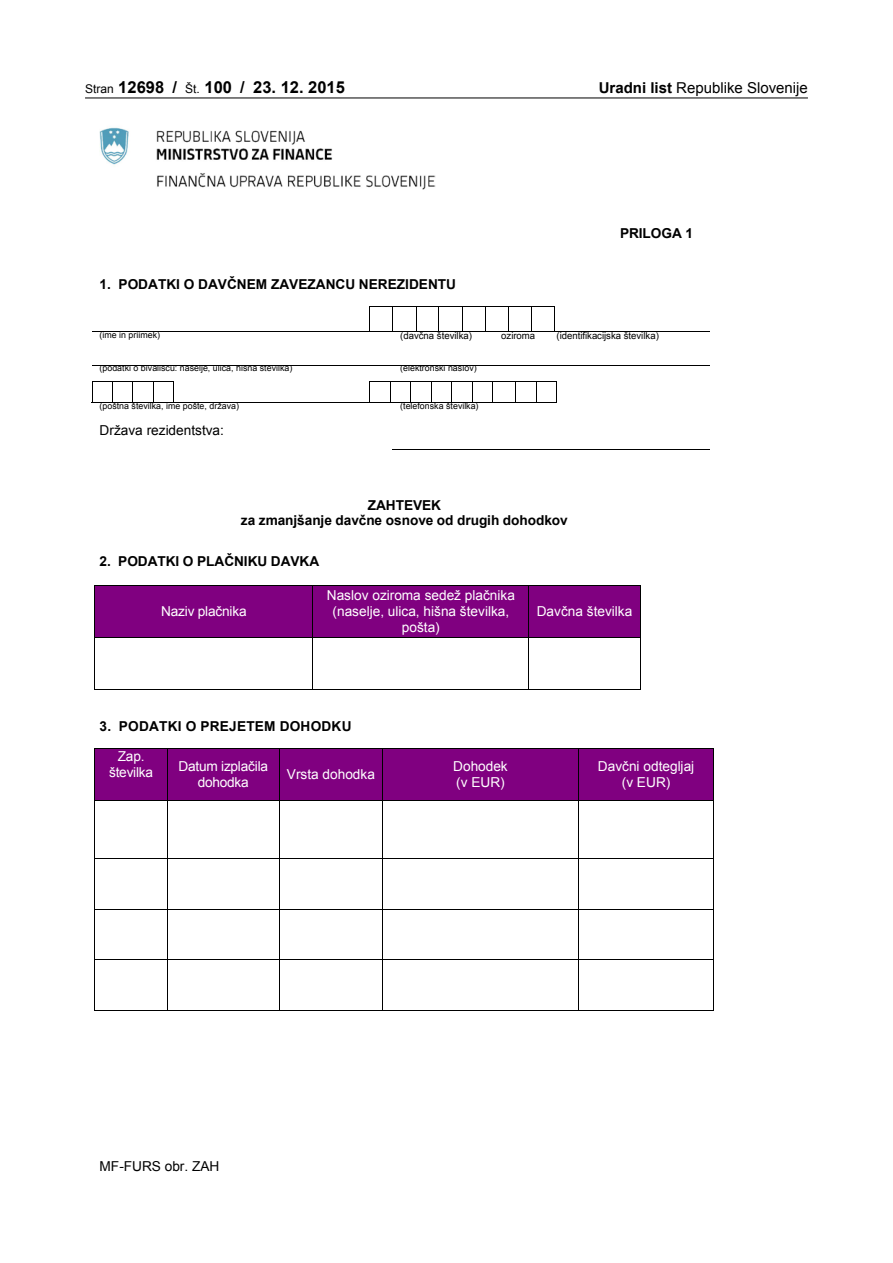
<style>
.page{position:relative;width:893px;height:1263px;background:#fff}
.page>*{position:absolute;margin:0;border:0;box-sizing:border-box;transform-origin:0 0}
.t1{font:700 16.5px "Arial";color:#000}
.t2{font:15px "Arial";color:#000}
.t3{font:13.65px/15.8px "Arial";color:#fff;text-align:center}
.t4{font:700 13.65px/15.6px "Arial";letter-spacing:-.005em;color:#000;text-align:center}
.t5{font:13.65px "Arial";color:#000}
.t6{font:700 13.65px "Arial";letter-spacing:.015em;color:#000}
.t7{font:9.6px "Arial";color:#000}
.t8{font:8.85px "Arial";color:#000}
.s1{font-weight:400;font-size:12px}
.s2{font-weight:700}
</style>
<div class="page">
<hr style="left:85px;top:98px;width:723px;height:1px;background:#000">
<img style="left:100px;top:127px;width:335px;height:63px">
<div style="left:95px;top:585px;width:217px;height:52px;background:#800080"></div>
<div style="left:313px;top:585px;width:216px;height:52px;background:#800080"></div>
<div style="left:529px;top:585px;width:111px;height:52px;background:#800080"></div>
<hr style="left:95px;top:585px;width:545px;height:1px;background:#000">
<hr style="left:95px;top:585px;width:1px;height:52px;background:#000">
<hr style="left:312px;top:585px;width:1px;height:52px;background:#000">
<hr style="left:529px;top:585px;width:1px;height:52px;background:#000">
<hr style="left:640px;top:585px;width:1px;height:52px;background:#000">
<hr style="left:95px;top:637px;width:545px;height:1px;background:#000">
<hr style="left:95px;top:637px;width:1px;height:53px;background:#000">
<hr style="left:95px;top:689px;width:217px;height:1px;background:#000">
<hr style="left:312px;top:637px;width:1px;height:53px;background:#000">
<hr style="left:313px;top:689px;width:216px;height:1px;background:#000">
<hr style="left:529px;top:637px;width:1px;height:53px;background:#000">
<hr style="left:529px;top:689px;width:111px;height:1px;background:#000">
<hr style="left:640px;top:637px;width:1px;height:53px;background:#000">
<div style="left:95px;top:748px;width:72px;height:52px;background:#800080"></div>
<div style="left:168px;top:748px;width:111px;height:52px;background:#800080"></div>
<div style="left:279px;top:748px;width:104px;height:52px;background:#800080"></div>
<div style="left:383px;top:748px;width:195px;height:52px;background:#800080"></div>
<div style="left:578px;top:748px;width:136px;height:52px;background:#800080"></div>
<hr style="left:95px;top:748px;width:619px;height:1px;background:#000">
<hr style="left:95px;top:748px;width:1px;height:52px;background:#000">
<hr style="left:167px;top:748px;width:1px;height:52px;background:#000">
<hr style="left:279px;top:748px;width:1px;height:52px;background:#000">
<hr style="left:383px;top:748px;width:1px;height:52px;background:#000">
<hr style="left:578px;top:748px;width:1px;height:52px;background:#000">
<hr style="left:714px;top:748px;width:1px;height:52px;background:#000">
<hr style="left:95px;top:800px;width:619px;height:1px;background:#000">
<hr style="left:95px;top:800px;width:1px;height:58px;background:#000">
<hr style="left:167px;top:800px;width:1px;height:58px;background:#000">
<hr style="left:279px;top:800px;width:1px;height:58px;background:#000">
<hr style="left:383px;top:800px;width:1px;height:58px;background:#000">
<hr style="left:578px;top:800px;width:1px;height:58px;background:#000">
<hr style="left:714px;top:800px;width:1px;height:58px;background:#000">
<hr style="left:95px;top:858px;width:619px;height:1px;background:#000">
<hr style="left:95px;top:859px;width:1px;height:50px;background:#000">
<hr style="left:167px;top:859px;width:1px;height:50px;background:#000">
<hr style="left:279px;top:859px;width:1px;height:50px;background:#000">
<hr style="left:383px;top:859px;width:1px;height:50px;background:#000">
<hr style="left:578px;top:859px;width:1px;height:50px;background:#000">
<hr style="left:714px;top:859px;width:1px;height:50px;background:#000">
<hr style="left:95px;top:909px;width:619px;height:1px;background:#000">
<hr style="left:95px;top:909px;width:1px;height:50px;background:#000">
<hr style="left:167px;top:909px;width:1px;height:50px;background:#000">
<hr style="left:279px;top:909px;width:1px;height:50px;background:#000">
<hr style="left:383px;top:909px;width:1px;height:50px;background:#000">
<hr style="left:578px;top:909px;width:1px;height:50px;background:#000">
<hr style="left:714px;top:909px;width:1px;height:50px;background:#000">
<hr style="left:95px;top:959px;width:619px;height:1px;background:#000">
<hr style="left:95px;top:960px;width:1px;height:51px;background:#000">
<hr style="left:95px;top:1010px;width:72px;height:1px;background:#000">
<hr style="left:167px;top:960px;width:1px;height:51px;background:#000">
<hr style="left:168px;top:1010px;width:111px;height:1px;background:#000">
<hr style="left:279px;top:960px;width:1px;height:51px;background:#000">
<hr style="left:279px;top:1010px;width:104px;height:1px;background:#000">
<hr style="left:383px;top:960px;width:1px;height:51px;background:#000">
<hr style="left:383px;top:1010px;width:195px;height:1px;background:#000">
<hr style="left:578px;top:960px;width:1px;height:51px;background:#000">
<hr style="left:578px;top:1010px;width:136px;height:1px;background:#000">
<hr style="left:714px;top:960px;width:1px;height:51px;background:#000">
<hr style="left:370px;top:306px;width:184px;height:1px;background:#000">
<svg style="left:392px;top:307px;width:1px;height:24px"></svg>
<svg style="left:438px;top:307px;width:1px;height:24px"></svg>
<svg style="left:462px;top:307px;width:1px;height:24px"></svg>
<svg style="left:485px;top:307px;width:1px;height:24px"></svg>
<svg style="left:508px;top:307px;width:1px;height:24px"></svg>
<svg style="left:531px;top:307px;width:1px;height:24px"></svg>
<svg style="left:554px;top:306px;width:1px;height:25px"></svg>
<hr style="left:92px;top:331px;width:617px;height:1px;background:#000">
<hr style="left:92px;top:365px;width:617px;height:1px;background:#000">
<hr style="left:92px;top:381px;width:82px;height:1px;background:#000">
<hr style="left:370px;top:381px;width:187px;height:1px;background:#000">
<svg style="left:112px;top:382px;width:1px;height:20px"></svg>
<svg style="left:132px;top:382px;width:1px;height:20px"></svg>
<svg style="left:153px;top:382px;width:1px;height:20px"></svg>
<svg style="left:173px;top:382px;width:1px;height:20px"></svg>
<svg style="left:390px;top:382px;width:1px;height:20px"></svg>
<svg style="left:410px;top:382px;width:1px;height:20px"></svg>
<svg style="left:431px;top:382px;width:1px;height:20px"></svg>
<svg style="left:451px;top:382px;width:1px;height:20px"></svg>
<svg style="left:472px;top:382px;width:1px;height:20px"></svg>
<svg style="left:492px;top:382px;width:1px;height:20px"></svg>
<svg style="left:515px;top:382px;width:1px;height:20px"></svg>
<svg style="left:536px;top:382px;width:1px;height:20px"></svg>
<svg style="left:92px;top:382px;width:1px;height:20px"></svg>
<hr style="left:92px;top:402px;width:465px;height:1px;background:#000">
<svg style="left:556px;top:382px;width:1px;height:20px"></svg>
<hr style="left:392px;top:449px;width:317px;height:1px;background:#000">
<p class="t1" style="left:85px;top:75px;width:261px"><span class="s1">Stran</span> 12698 / <span class="s1">Št.</span> 100 / 23. 12. 2015</p>
<p class="t2" style="left:599px;top:77px;width:211px"><span class="s2">Uradni list</span> Republike Slovenije</p>
<p class="t4" style="left:100px;top:277px;width:358px">1. PODATKI O DAVČNEM ZAVEZANCU NEREZIDENTU</p>
<p class="t4" style="left:620px;top:226px;width:75px">PRILOGA 1</p>
<p class="t8" style="left:100px;top:329px;width:62px">(ime in priimek)</p>
<p class="t7" style="left:400px;top:329px;width:73px">(davčna številka)</p>
<p class="t7" style="left:501px;top:329px;width:36px">oziroma</p>
<p class="t7" style="left:556px;top:329px;width:104px">(identifikacijska številka)</p>
<p class="t8" style="left:100px;top:362px;width:194px">(podatki o bivališču: naselje, ulica, hišna številka)</p>
<p class="t8" style="left:400px;top:362px;width:78px">(elektronski naslov)</p>
<p class="t8" style="left:100px;top:400px;width:141px">(poštna številka, ime pošte, država)</p>
<p class="t8" style="left:400px;top:400px;width:80px">(telefonska številka)</p>
<p class="t5" style="left:100px;top:421px;width:126px">Država rezidentstva:</p>
<p class="t4" style="left:241px;top:497px;width:328px">ZAHTEVEK<br>za zmanjšanje davčne osnove od drugih dohodkov</p>
<p class="t4" style="left:100px;top:554px;width:221px">2. PODATKI O PLAČNIKU DAVKA</p>
<p class="t3" style="left:161px;top:603px;width:87px">Naziv plačnika</p>
<p class="t3" style="left:327px;top:588px;width:190px">Naslov oziroma sedež plačnika (naselje, ulica, hišna številka, pošta)</p>
<p class="t3" style="left:537px;top:603px;width:97px">Davčna številka</p>
<p class="t6" style="left:100px;top:717px;width:253px">3. PODATKI O PREJETEM DOHODKU</p>
<p class="t3" style="left:109px;top:749px;width:46px">Zap. številka</p>
<p class="t3" style="left:178px;top:758px;width:91px">Datum izplačila dohodka</p>
<p class="t3" style="left:287px;top:766px;width:90px">Vrsta dohodka</p>
<p class="t3" style="left:453px;top:758px;width:56px;text-align:left">Dohodek (v EUR)</p>
<p class="t3" style="left:598px;top:758px;width:98px">Davčni odtegljaj (v EUR)</p>
<p class="t5" style="left:100px;top:1157px;width:121px">MF-FURS obr. ZAH</p>
</div>
